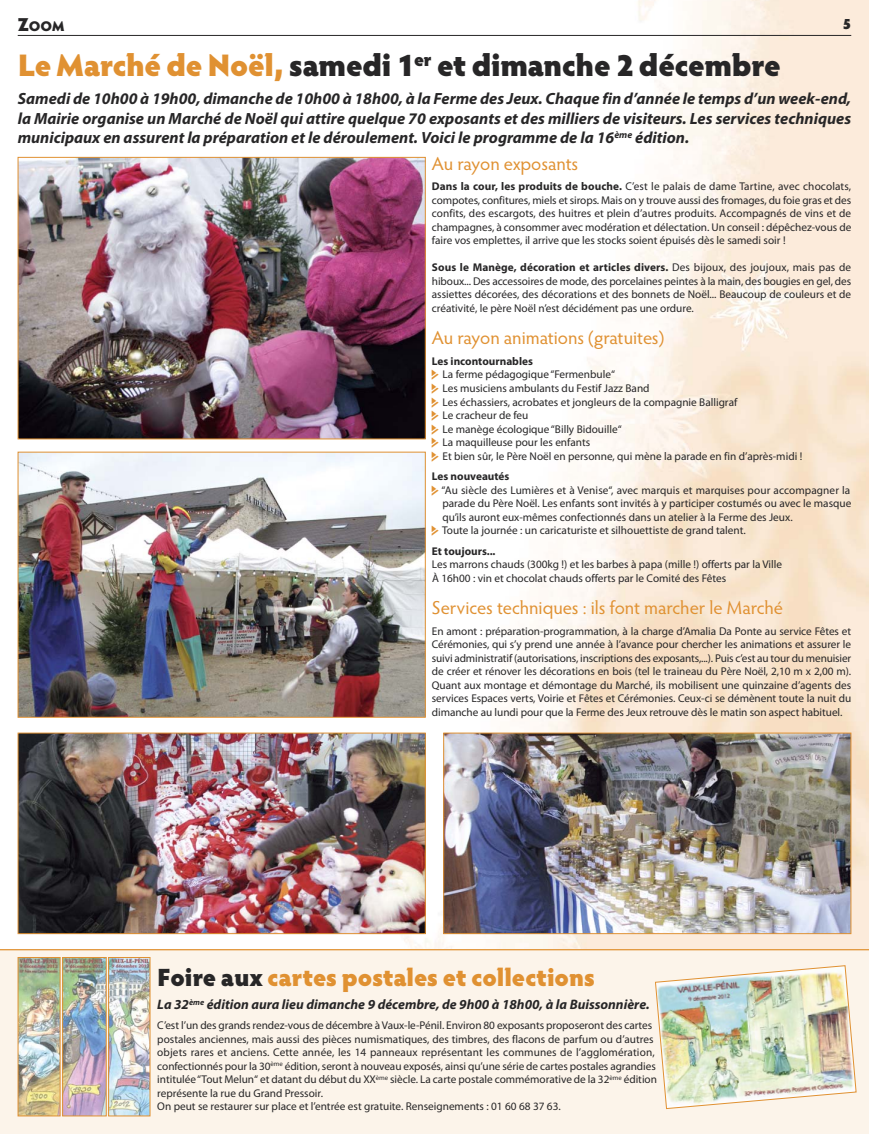
<style>
.page{position:relative;width:869px;height:1134px;background:#fff}
.page>*{position:absolute;margin:0;border:0;box-sizing:border-box;transform-origin:0 0}
.t1{font:900 31.25px "Hypatia Sans Pro";letter-spacing:-.015em;color:#272627}
.t2{font:900 25px "Hypatia Sans Pro";letter-spacing:-.005em;color:#e09132}
.t3{font:18.75px "Hypatia Sans Pro";color:#e09132}
.t4{font:italic 700 16.25px/19.5px "Myriad Pro";color:#272627;text-align:justify}
.t5{font:900 15px "Hypatia Sans Pro";color:#272627}
.t6{font:900 14px "Hypatia Sans Pro";color:#272627}
.t7{font:italic 700 13.75px "Myriad Pro";color:#272627}
.t8{font:11.25px/13.5px "Myriad Pro";color:#272627}
.t9{font:700 11.25px "Myriad Pro";color:#272627}
.s1{font-size:18.75px}
.s2{color:#e09132}
.s3{font-weight:700}
.s4{font-family:"Pointers";color:#e09132}
.s5{color:#272627}
</style>
<div class="page">
<img style="left:17px;top:0;width:851px;height:949px">
<div style="left:0;top:950px;width:868px;height:184px;background:#fcf4ea"></div>
<hr style="left:18px;top:35px;width:832px;height:1px;background:#272627">
<img style="left:20px;top:159px;width:403px;height:278px">
<div style="left:18px;top:157px;width:407px;height:282px;border:1px solid #e09132"></div>
<img style="left:20px;top:454px;width:403px;height:262px">
<div style="left:18px;top:452px;width:407px;height:266px;border:1px solid #e09132"></div>
<img style="left:20px;top:735px;width:403px;height:197px">
<div style="left:18px;top:733px;width:407px;height:201px;border:1px solid #e09132"></div>
<img style="left:445px;top:735px;width:403px;height:197px">
<div style="left:443px;top:733px;width:407px;height:201px;border:1px solid #e09132"></div>
<img style="left:110px;top:959px;width:38px;height:155px">
<div style="left:108px;top:957px;width:42px;height:159px;border:1px solid #e09132"></div>
<img style="left:64px;top:959px;width:40px;height:155px">
<div style="left:62px;top:957px;width:44px;height:159px;border:1px solid #e09132"></div>
<img style="left:20px;top:959px;width:38px;height:155px">
<div style="left:18px;top:957px;width:42px;height:159px;border:1px solid #e09132"></div>
<img style="left:655px;top:965px;width:201px;height:144px">
<hr style="left:0;top:949px;width:868px;height:1px;background:#e09132">
<p class="t6" style="left:18px;top:18px;width:48px"><span class="s1">Z</span>OOM</p>
<h3 class="t5" style="left:842px;top:15px;width:10px">5</h3>
<h1 class="t1" style="left:18px;top:47px;width:764px"><span class="s2">Le Marché de Noël,</span> samedi 1<sup>er</sup> et dimanche 2 décembre</h1>
<p class="t4" style="left:18px;top:90px;width:834px">Samedi de 10h00 à 19h00, dimanche de 10h00 à 18h00, à la Ferme des Jeux. Chaque fin d’année le temps d’un week-end, la Mairie organise un Marché de Noël qui attire quelque 70 exposants et des milliers de visiteurs. Les services techniques municipaux en assurent la préparation et le déroulement. Voici le programme de la 16<sup>ème</sup> édition.</p>
<h3 class="t3" style="left:431px;top:152px;width:148px">Au rayon exposants</h3>
<p class="t8" style="left:431px;top:181px;width:421px;text-align:justify"><span class="s3">Dans la cour, les produits de bouche.</span> C’est le palais de dame Tartine, avec chocolats, compotes, confitures, miels et sirops. Mais on y trouve aussi des fromages, du foie gras et des confits, des escargots, des huitres et plein d’autres produits. Accompagnés de vins et de champagnes, à consommer avec modération et délectation. Un conseil : dépêchez-vous de faire vos emplettes, il arrive que les stocks soient épuisés dès le samedi soir !</p>
<p class="t8" style="left:431px;top:262px;width:420px;text-align:justify"><span class="s3">Sous le Manège, décoration et articles divers.</span> Des bijoux, des joujoux, mais pas de hiboux... Des accessoires de mode, des porcelaines peintes à la main, des bougies en gel, des assiettes décorées, des décorations et des bonnets de Noël... Beaucoup de couleurs et de créativité, le père Noël n’est décidément pas une ordure.</p>
<h3 class="t3" style="left:431px;top:327px;width:234px">Au rayon animations (gratuites)</h3>
<p class="t8" style="left:431px;top:355px;width:372px"><span class="s3">Les incontournables<br></span><span class="s4">j</span> La ferme pédagogique “Fermenbule“<br><span class="s4">j</span> Les musiciens ambulants du Festif Jazz Band<br><span class="s4">j</span> Les échassiers, acrobates et jongleurs de la compagnie Balligraf<br><span class="s4">j</span> Le cracheur de feu<br><span class="s4">j</span> Le manège écologique “Billy Bidouille“<br><span class="s4">j</span> La maquilleuse pour les enfants<br><span class="s4">j</span> Et bien sûr, le Père Noël en personne, qui mène la parade en fin d’après-midi !</p>
<p class="t9" style="left:431px;top:472px;width:79px">Les nouveautés</p>
<p class="t8" style="left:431px;top:484px;width:420px"><span class="s4">j</span>“Au siècle des Lumières et à Venise“, avec marquis et marquises pour accompagner la</p>
<p class="t8" style="left:442px;top:498px;width:410px">parade du Père Noël. Les enfants sont invités à y participer costumés ou avec le masque</p>
<p class="t8" style="left:442px;top:511px;width:351px">qu’ils auront eux-mêmes confectionnés dans un atelier à la Ferme des Jeux.</p>
<p class="t8" style="left:431px;top:525px;width:315px"><span class="s4">j</span> Toute la journée : un caricaturiste et silhouettiste de grand talent.</p>
<p class="t9" style="left:431px;top:547px;width:65px">Et toujours...</p>
<p class="t8" style="left:431px;top:559px;width:351px">Les marrons chauds (300kg !) et les barbes à papa (mille !) offerts par la Ville<br>À 16h00 : vin et chocolat chauds offerts par le Comité des Fêtes</p>
<h3 class="t3" style="left:431px;top:597px;width:352px">Services techniques : ils font marcher le Marché</h3>
<p class="t8" style="left:431px;top:625px;width:421px;text-align:justify">En amont : préparation-programmation, à la charge d’Amalia Da Ponte au service Fêtes et Cérémonies, qui s’y prend une année à l’avance pour chercher les animations et assurer le suivi administratif (autorisations, inscriptions des exposants,...). Puis c’est au tour du menuisier de créer et rénover les décorations en bois (tel le traineau du Père Noël, 2,10 m x 2,00 m).<br>Quant aux montage et démontage du Marché, ils mobilisent une quinzaine d’agents des services Espaces verts, Voirie et Fêtes et Cérémonies. Ceux-ci se démènent toute la nuit du dimanche au lundi pour que la Ferme des Jeux retrouve dès le matin son aspect habituel.</p>
<h2 class="t2" style="left:157px;top:962px;width:439px"><span class="s5">Foire aux</span> cartes postales et collections</h2>
<p class="t7" style="left:157px;top:999px;width:493px">La 32<sup>ème</sup> édition aura lieu dimanche 9 décembre, de 9h00 à 18h00, à la Buissonnière.</p>
<p class="t8" style="left:157px;top:1020px;width:501px">C’est l’un des grands rendez-vous de décembre à Vaux-le-Pénil. Environ 80 exposants proposeront des cartes postales anciennes, mais aussi des pièces numismatiques, des timbres, des flacons de parfum ou d’autres objets rares et anciens. Cette année, les 14 panneaux représentant les communes de l’agglomération, confectionnés pour la 30<sup>ème</sup> édition, seront à nouveau exposés, ainsi qu’une série de cartes postales agrandies intitulée “Tout Melun“ et datant du début du XX<sup>ème</sup> siècle. La carte postale commémorative de la 32<sup>ème</sup> édition représente la rue du Grand Pressoir.<br>On peut se restaurer sur place et l’entrée est gratuite. Renseignements : 01 60 68 37 63.</p>
</div>
